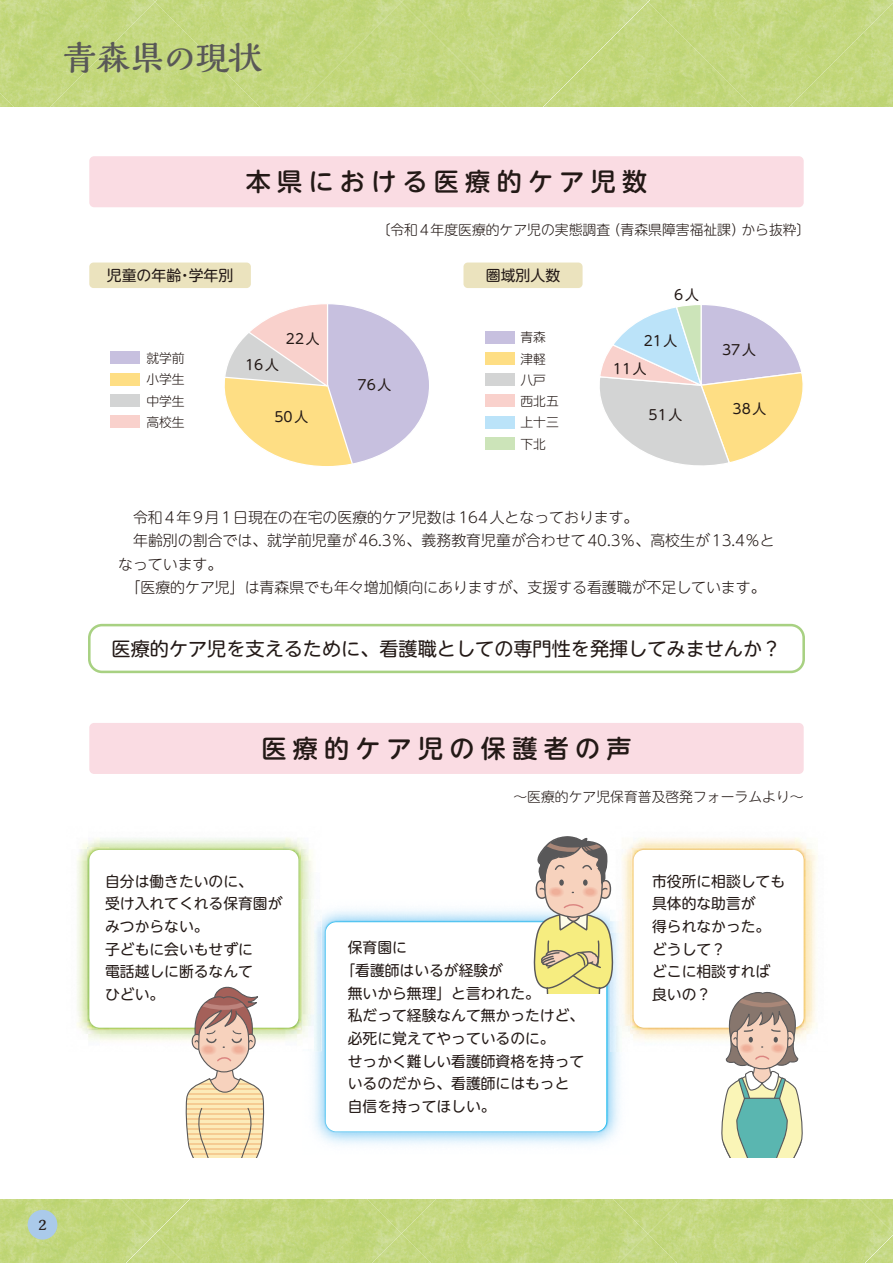
<style>
.page{position:relative;width:893px;height:1263px;background:#fff}
.page>*{position:absolute;margin:0;border:0;box-sizing:border-box;transform-origin:0 0}
.t1{font:700 34.05px "Kaimin So Std";letter-spacing:-.025em;color:#595857}
.t2{font:500 25.05px "UD Shin M Go Pr 6";letter-spacing:.25em;color:#231916}
.t3{font:19.2px "UD Shin M Go Pr 6";color:#231916}
.t4{font:300 14.85px/23.4px "UD Shin M Go Pr 6";color:#231916}
.t5{font:14.85px "UD Shin M Go Pr 6";color:#231916}
.t6{font:700 14.85px "Kaimin So Std";color:#231916}
.t7{font:14.7px/22.6px "UD Shin M Go Pr 6";color:#231916}
.t8{font:300 13.8px "UD Shin M Go Pr 6";color:#231916}
.t9{font:13.8px "UD Shin M Go Pr 6";letter-spacing:.125em;color:#231916}
.t10{font:300 12.75px/21.3px "UD Shin M Go Pr 6";color:#231916;text-align:justify}
</style>
<div class="page">
<svg style="left:0;top:0;width:893px;height:106px;background:#c3d77f"></svg>
<svg style="left:0;top:1199px;width:893px;height:64px;background:#c3d77f"></svg>
<div style="left:28px;top:1210px;width:29px;height:29px;background:#aacaea;border-radius:50%"></div>
<svg style="left:600px;top:305px;width:203px;height:161px"></svg>
<div style="left:89px;top:263px;width:162px;height:25px;background:#ebe3be;border-radius:4px"></div>
<div style="left:88px;top:624px;width:717px;height:49px;border:3px solid #a8d182;border-radius:13px"></div>
<img style="left:622px;top:838px;width:195px;height:203px">
<img style="left:631px;top:848px;width:175px;height:182px">
<div style="left:634px;top:850px;width:170px;height:178px;background:#fff;border-radius:10px"></div>
<img style="left:77px;top:837px;width:236px;height:204px">
<img style="left:87px;top:848px;width:214px;height:182px">
<div style="left:89px;top:850px;width:209px;height:178px;background:#fff;border-radius:10px"></div>
<div style="left:89px;top:723px;width:715px;height:51px;background:#fadce3;border-radius:5px"></div>
<div style="left:89px;top:156px;width:715px;height:51px;background:#fadce3;border-radius:5px"></div>
<img style="left:313px;top:909px;width:307px;height:236px">
<img style="left:610px;top:899px;width:20px;height:152px">
<img style="left:303px;top:899px;width:19px;height:152px">
<img style="left:324px;top:920px;width:285px;height:213px">
<div style="left:326px;top:922px;width:280px;height:209px;background:#fff;border-radius:10px"></div>
<svg style="left:720px;top:990px;width:86px;height:167px"></svg>
<svg style="left:532px;top:836px;width:83px;height:157px;background:#d7cba2"></svg>
<svg style="left:184px;top:986px;width:81px;height:171px"></svg>
<svg style="left:224px;top:304px;width:205px;height:162px"></svg>
<div style="left:111px;top:352px;width:29px;height:12px;background:#c7c0df"></div>
<div style="left:111px;top:373px;width:29px;height:13px;background:#fede84"></div>
<div style="left:111px;top:394px;width:29px;height:13px;background:#d3d4d4"></div>
<div style="left:111px;top:415px;width:29px;height:13px;background:#f9d1cc"></div>
<div style="left:463px;top:263px;width:120px;height:25px;background:#ebe3be;border-radius:4px"></div>
<div style="left:485px;top:331px;width:29px;height:13px;background:#c7c0df"></div>
<div style="left:485px;top:352px;width:29px;height:13px;background:#fede84"></div>
<div style="left:485px;top:373px;width:29px;height:13px;background:#d3d4d4"></div>
<div style="left:485px;top:395px;width:29px;height:12px;background:#f9d1cc"></div>
<div style="left:485px;top:416px;width:29px;height:13px;background:#bbe3f9"></div>
<div style="left:485px;top:437px;width:29px;height:13px;background:#cce4b9"></div>
<h1 class="t1" style="left:63px;top:34px;width:202px">青森県の現状</h1>
<h2 class="t2" style="left:246px;top:161px;width:403px">本県における医療的ケア児数</h2>
<p class="t5" style="left:107px;top:263px;width:128px">児童の年齢・学年別</p>
<p class="t10" style="left:146px;top:347px;width:40px">就学前小学生中学生高校生</p>
<p class="t9" style="left:245px;top:354px;width:35px">16人</p>
<p class="t9" style="left:286px;top:327px;width:35px">22人</p>
<p class="t9" style="left:274px;top:405px;width:35px">50人</p>
<p class="t8" style="left:376px;top:219px;width:436px">〔令和4年度医療的ケア児の実態調査（青森県障害福祉課）から抜粋〕</p>
<p class="t9" style="left:358px;top:373px;width:35px">76人</p>
<p class="t5" style="left:486px;top:263px;width:76px">圏域別人数</p>
<p class="t9" style="left:674px;top:283px;width:26px">6人</p>
<p class="t10" style="left:521px;top:326px;width:27px">青森</p>
<p class="t9" style="left:644px;top:329px;width:35px">21人</p>
<p class="t10" style="left:521px;top:347px;width:40px;text-align:left">津軽八戸西北五上十三下北</p>
<p class="t9" style="left:722px;top:338px;width:35px">37人</p>
<p class="t9" style="left:613px;top:357px;width:35px">11人</p>
<p class="t9" style="left:649px;top:403px;width:35px">51人</p>
<p class="t9" style="left:733px;top:397px;width:35px">38人</p>
<p class="t4" style="left:118px;top:505px;width:658px">　令和4年9月1日現在の在宅の医療的ケア児数は164人となっております。<br>　年齢別の割合では、就学前児童が46.3％、義務教育児童が合わせて40.3％、高校生が13.4％となっています。<br>　「医療的ケア児」は青森県でも年々増加傾向にありますが、支援する看護職が不足しています。</p>
<h3 class="t3" style="left:112px;top:632px;width:671px">医療的ケア児を支えるために、看護職としての専門性を発揮してみませんか？</h3>
<h2 class="t2" style="left:261px;top:727px;width:372px">医療的ケア児の保護者の声</h2>
<p class="t7" style="left:105px;top:869px;width:179px">自分は働きたいのに、<br>受け入れてくれる保育園がみつからない。<br>子どもに会いもせずに<br>電話越しに断るなんて<br>ひどい。</p>
<p class="t8" style="left:513px;top:785px;width:292px">～医療的ケア児保育普及啓発フォーラムより～</p>
<p class="t7" style="left:348px;top:935px;width:61px">保育園に</p>
<p class="t7" style="left:340px;top:958px;width:164px">「看護師はいるが経験が</p>
<p class="t7" style="left:348px;top:981px;width:194px">無いから無理」と言われた。</p>
<p class="t7" style="left:348px;top:1003px;width:238px">私だって経験なんて無かったけど、</p>
<p class="t7" style="left:348px;top:1026px;width:208px">必死に覚えてやっているのに。</p>
<p class="t7" style="left:348px;top:1049px;width:238px">せっかく難しい看護師資格を持って</p>
<p class="t7" style="left:348px;top:1071px;width:223px">いるのだから、看護師にはもっと</p>
<p class="t7" style="left:348px;top:1094px;width:149px">自信を持ってほしい。</p>
<p class="t7" style="left:652px;top:869px;width:134px">市役所に相談しても具体的な助言が<br>得られなかった。どうして？<br>どこに相談すれば良いの？</p>
<p class="t6" style="left:38px;top:1214px;width:10px">2</p>
</div>
